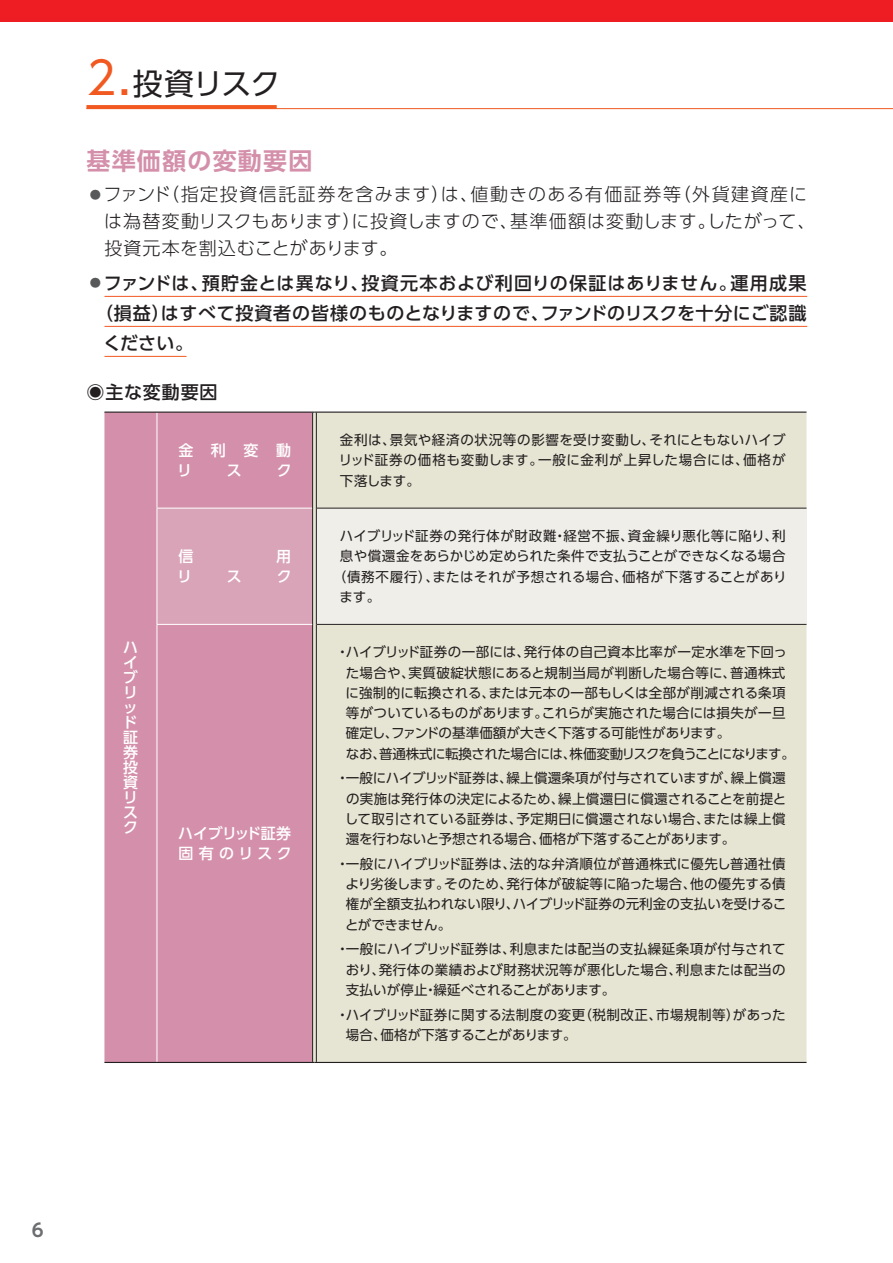
<style>
.page{position:relative;width:893px;height:1263px;background:#fff}
.page>*{position:absolute;margin:0;border:0;box-sizing:border-box;transform-origin:0 0}
.t1{font:30px "UD Shin Go Pro";letter-spacing:-.035em;color:#231f20}
.t2{font:700 24px "UD Shin Go Pro De";letter-spacing:.05em;color:#d490aa}
.t3{font:300 18px/27px "UD Shin Go Pro";letter-spacing:.055em;color:#231f20}
.t4{font:500 18px "UD Shin Go Pro";letter-spacing:.04em;color:#231f20}
.t5{font:500 18px "UD Shin Go Pro";letter-spacing:.06em;color:#231f20}
.t6{font:700 18px "UD Shin Go Pro De";color:#6c6d70}
.t7{font:500 15px/15px "UD Shin Go Pro";letter-spacing:.26em;color:#fff;text-align:justify}
.t8{font:500 15px/20.2px "UD Shin Go Pro";letter-spacing:.01em;color:#fff}
.t9{font:13.5px/20.2px "UD Shin Go Pro";letter-spacing:.01em;color:#231f20;text-align:justify}
.t10{font:13.5px "UD Shin Go Pro";letter-spacing:.05em;color:#231f20}
.t11{font:13.5px "UD Shin Go Pro";letter-spacing:.045em;color:#231f20}
.s1{font-size:45px;color:#f15921}
.s2{font-size:11.25px;color:#57585a}
.s3{font-weight:300;font-size:11.25px;color:#57585a}
</style>
<div class="page">
<div style="left:0;top:0;width:893px;height:21px;background:#ee1d23"></div>
<hr style="left:104px;top:296px;width:703px;height:1px;background:#f15921">
<hr style="left:104px;top:326px;width:703px;height:1px;background:#f15921">
<hr style="left:104px;top:356px;width:82px;height:1px;background:#f15921">
<div style="left:104px;top:413px;width:208px;height:649px;background:#d490aa"></div>
<div style="left:317px;top:413px;width:489px;height:649px;background:#e6e4d2"></div>
<div style="left:157px;top:508px;width:157px;height:116px;background:#d9a4b8"></div>
<div style="left:314px;top:508px;width:492px;height:116px;background:#efeee8"></div>
<svg style="left:313px;top:413px;width:3px;height:95px"></svg>
<svg style="left:313px;top:508px;width:3px;height:116px"></svg>
<svg style="left:313px;top:624px;width:3px;height:438px"></svg>
<hr style="left:317px;top:508px;width:489px;height:1px;background:#231f20">
<hr style="left:317px;top:624px;width:489px;height:1px;background:#231f20">
<hr style="left:157px;top:508px;width:155px;height:1px;background:#fff">
<hr style="left:157px;top:624px;width:155px;height:1px;background:#fff">
<hr style="left:157px;top:413px;width:1px;height:95px;background:#fff">
<hr style="left:157px;top:508px;width:1px;height:116px;background:#fff">
<hr style="left:157px;top:625px;width:1px;height:437px;background:#fff">
<hr style="left:312px;top:413px;width:1px;height:95px;background:#231f20">
<hr style="left:316px;top:413px;width:1px;height:95px;background:#231f20">
<hr style="left:312px;top:508px;width:1px;height:116px;background:#231f20">
<hr style="left:316px;top:508px;width:1px;height:116px;background:#231f20">
<hr style="left:312px;top:624px;width:1px;height:438px;background:#231f20">
<hr style="left:316px;top:624px;width:1px;height:438px;background:#231f20">
<hr style="left:104px;top:412px;width:53px;height:1px;background:#231f20">
<hr style="left:104px;top:1062px;width:53px;height:1px;background:#231f20">
<hr style="left:157px;top:412px;width:157px;height:1px;background:#231f20">
<hr style="left:314px;top:412px;width:492px;height:1px;background:#231f20">
<hr style="left:157px;top:1062px;width:157px;height:1px;background:#231f20">
<hr style="left:314px;top:1062px;width:492px;height:1px;background:#231f20">
<hr style="left:86px;top:108px;width:807px;height:1px;background:#f15921">
<svg style="left:86px;top:105px;width:191px;height:4px"></svg>
<h1 class="t1" style="left:86px;top:59px;width:195px"><span class="s1">2.</span>投資リスク</h1>
<h2 class="t2" style="left:86px;top:141px;width:227px">基準価額の変動要因</h2>
<h3 class="t3" style="left:104px;top:180px;width:713px;text-indent:-14px"><span class="s2">●</span> ファンド（指定投資信託証券を含みます）は、値動きのある有価証券等（外貨建資産には為替変動リスクもあります）に投資しますので、基準価額は変動します。したがって、投資元本を割込むことがあります。</h3>
<h3 class="t5" style="left:90px;top:268px;width:718px"><span class="s3">●</span> ファンドは、預貯金とは異なり、投資元本および利回りの保証はありません。運用成果</h3>
<h3 class="t4" style="left:95px;top:298px;width:713px">（損益）はすべて投資者の皆様のものとなりますので、ファンドのリスクを十分にご認識</h3>
<h3 class="t4" style="left:103px;top:328px;width:92px">ください。</h3>
<h3 class="t4" style="left:86px;top:377px;width:133px">◉主な変動要因</h3>
<p class="t7" style="left:122px;top:639px;width:17px">ハイブリッド証券投資リスク</p>
<p class="t7" style="left:177px;top:439px;width:116px;line-height:20.2px">金利変動リ</p>
<p class="t7" style="left:227px;top:462px;width:16px">ス</p>
<p class="t7" style="left:277px;top:462px;width:16px">ク</p>
<p class="t7" style="left:178px;top:548px;width:17px">信</p>
<p class="t7" style="left:276px;top:548px;width:16px">用</p>
<p class="t7" style="left:177px;top:568px;width:16px">リ</p>
<p class="t7" style="left:227px;top:568px;width:16px">ス</p>
<p class="t7" style="left:277px;top:568px;width:16px">ク</p>
<p class="t8" style="left:178px;top:823px;width:115px">ハイブリッド証券固有のリスク</p>
<p class="t9" style="left:339px;top:429px;width:448px">金利は、景気や経済の状況等の影響を受け変動し、それにともないハイブリッド証券の価格も変動します。一般に金利が上昇した場合には、価格が下落します。</p>
<p class="t10" style="left:340px;top:525px;width:447px">ハイブリッド証券の発行体が財政難・経営不振、資金繰り悪化等に陥り、利</p>
<p class="t9" style="left:340px;top:546px;width:447px">息や償還金をあらかじめ定められた条件で支払うことができなくなる場合</p>
<p class="t11" style="left:333px;top:565px;width:455px">（債務不履行）、またはそれが予想される場合、価格が下落することがあり</p>
<p class="t9" style="left:339px;top:586px;width:42px">ます。</p>
<p class="t9" style="left:346px;top:642px;width:451px;text-align:left;text-indent:-10px">・ハイブリッド証券の一部には、発行体の自己資本比率が一定水準を下回った場合や、実質破綻状態にあると規制当局が判断した場合等に、普通株式に強制的に転換される、または元本の一部もしくは全部が削減される条項等がついているものがあります。これらが実施された場合には損失が一旦確定し、ファンドの基準価額が大きく下落する可能性があります。<br>なお、普通株式に転換された場合には、株価変動リスクを負うことになります。</p>
<p class="t9" style="left:345px;top:768px;width:443px;text-indent:-9px">・一般にハイブリッド証券は、繰上償還条項が付与されていますが、繰上償還の実施は発行体の決定によるため、繰上償還日に償還されることを前提として取引されている証券は、予定期日に償還されない場合、または繰上償還を行わないと予想される場合、価格が下落することがあります。</p>
<p class="t9" style="left:345px;top:853px;width:442px;text-indent:-9px">・一般にハイブリッド証券は、法的な弁済順位が普通株式に優先し普通社債より劣後します。そのため、発行体が破綻等に陥った場合、他の優先する債権が全額支払われない限り、ハイブリッド証券の元利金の支払いを受けることができません。</p>
<p class="t9" style="left:346px;top:939px;width:441px;text-indent:-10px">・一般にハイブリッド証券は、利息または配当の支払繰延条項が付与されており、発行体の業績および財務状況等が悪化した場合、利息または配当の支払いが停止・繰延べされることがあります。</p>
<p class="t9" style="left:346px;top:1004px;width:441px;text-indent:-10px">・ハイブリッド証券に関する法制度の変更（税制改正、市場規制等）があった場合、価格が下落することがあります。</p>
<h3 class="t6" style="left:32px;top:1215px;width:13px">6</h3>
</div>
